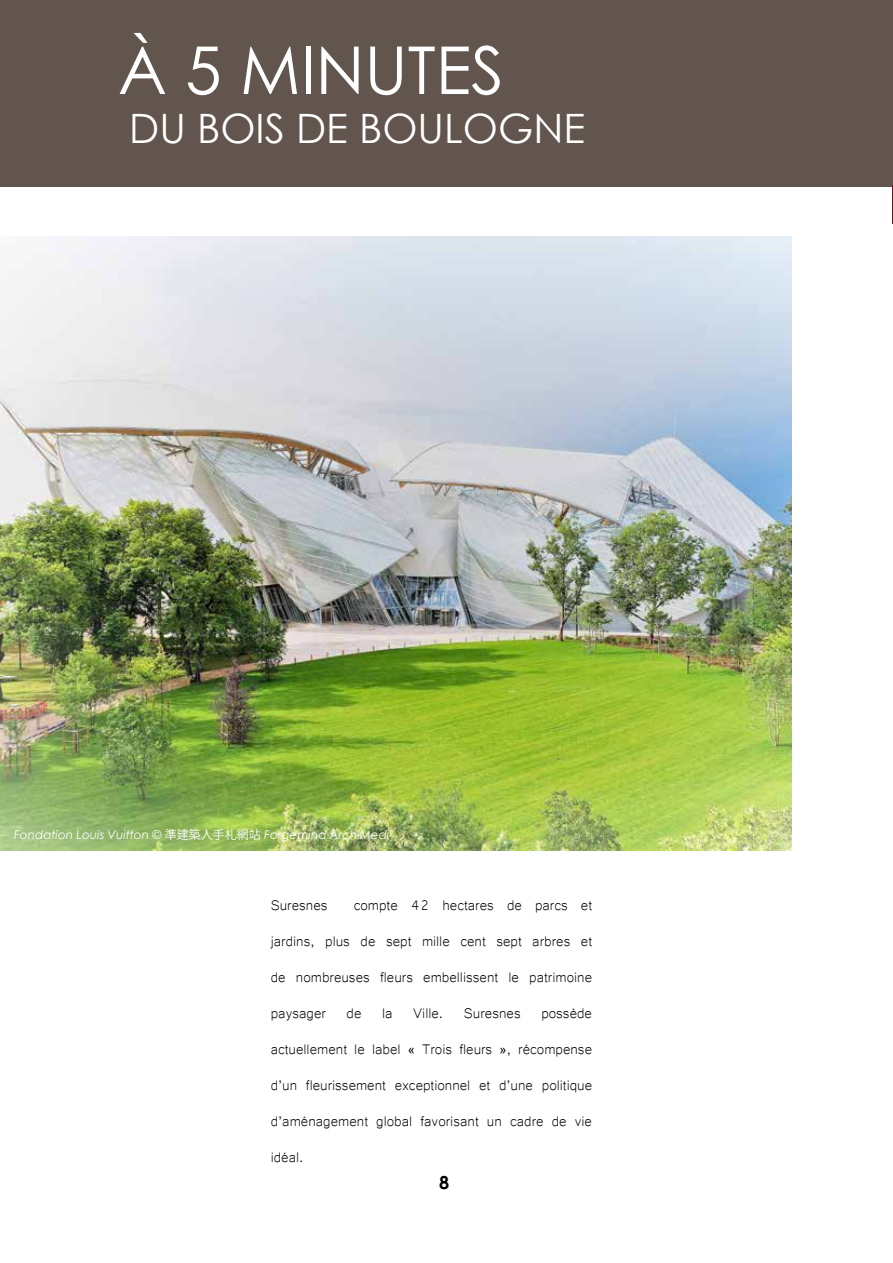
<style>
.page{position:relative;width:893px;height:1263px;background:#fff}
.page>*{position:absolute;margin:0;border:0;box-sizing:border-box;transform-origin:0 0}
.t1{font:66px "Century Gothic";color:#fff}
.t2{font:40.5px "Century Gothic";color:#fff}
.t3{font:18px/36px "Microsoft Yi Baiti";color:#000;text-align:justify}
.t4{font:700 18px "Century Gothic";color:#000}
.t5{font:italic 12px "Century Gothic";color:#fff}
.s1{font-family:"Koz Go Pr 6 N";font-style:normal}
</style>
<div class="page">
<img style="left:0;top:237px;width:791px;height:613px">
<div style="left:1px;top:0;width:892px;height:186px;background:#62554d"></div>
<hr style="left:892px;top:185px;width:1px;height:38px;background:#671728">
<h1 class="t1" style="left:118px;top:24px;width:387px">À 5 MINUTES</h1>
<h2 class="t2" style="left:129px;top:100px;width:457px">DU BOIS DE BOULOGNE</h2>
<p class="t5" style="left:14px;top:826px;width:377px">Fondation Louis Vuitton © <span class="s1">準建築人手札網站</span> Forgemind ArchiMedi</p>
<p class="t3" style="left:271px;top:885px;width:323px;text-indent:83px">compte 42 hectares de parcs et jardins, plus de sept mille cent sept arbres et de nombreuses fleurs embellissent le patrimoine paysager de la Ville. Suresnes possède actuellement le label « Trois fleurs », récompense d’un fleurissement exceptionnel et d’une politique d’aménagement global favorisant un cadre de vie idéal.</p>
<p class="t3" style="left:271px;top:885px;width:58px">Suresnes</p>
<p class="t4" style="left:439px;top:1169px;width:12px">8</p>
</div>
